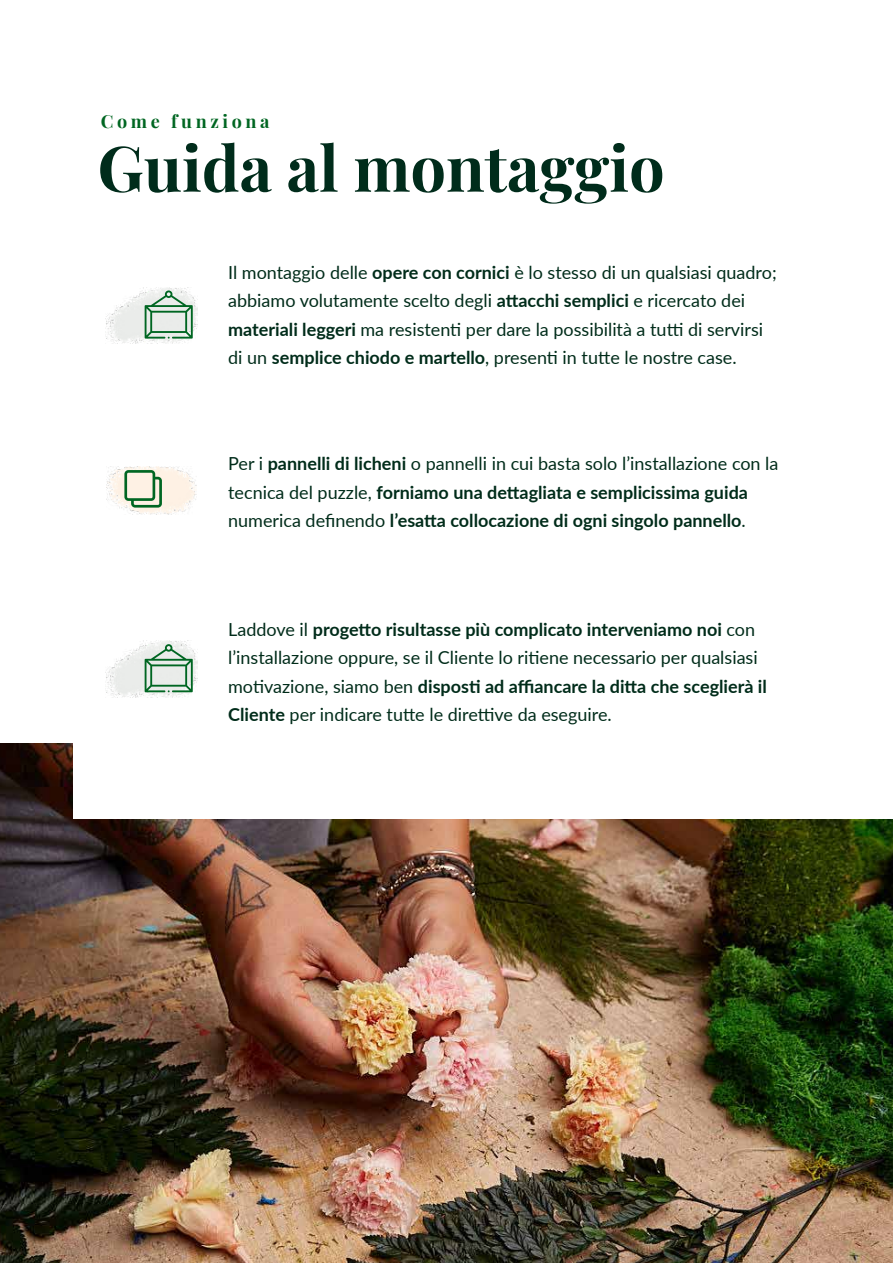
<style>
.page{position:relative;width:893px;height:1263px;background:#fff}
.page>*{position:absolute;margin:0;border:0;box-sizing:border-box;transform-origin:0 0}
.t1{font:700 63px "Playfair Display";color:#002c1b}
.t2{font:18px/28.5px "Lato";color:#002c1a}
.t3{font:700 18px/28.5px "Lato";color:#002c1a}
.t4{font:700 18px "Playfair Display";letter-spacing:.2em;color:#062}
.s1{font-weight:700}
.s2{font-weight:400}
</style>
<div class="page">
<img style="left:0;top:743px;width:893px;height:520px">
<div style="left:73px;top:529px;width:820px;height:290px;background:#fff"></div>
<img style="left:105px;top:287px;width:93px;height:57px">
<img style="left:106px;top:467px;width:91px;height:47px">
<svg style="left:145px;top:290px;width:48px;height:49px"></svg>
<svg style="left:124px;top:470px;width:38px;height:38px"></svg>
<img style="left:105px;top:641px;width:93px;height:56px">
<svg style="left:145px;top:644px;width:48px;height:48px"></svg>
<p class="t4" style="left:101px;top:107px;width:170px">Come funziona</p>
<h1 class="t1" style="left:98px;top:119px;width:569px">Guida al montaggio</h1>
<p class="t2" style="left:228px;top:257px;width:550px">Il montaggio delle <span class="s1">opere con cornici</span> è lo stesso di un qualsiasi quadro; abbiamo volutamente scelto degli <span class="s1">attacchi semplici</span> e ricercato dei <span class="s1">materiali leggeri</span> ma resistenti per dare la possibilità a tutti di servirsi di un <span class="s1">semplice chiodo e martello</span>, presenti in tutte le nostre case.</p>
<p class="t3" style="left:228px;top:449px;width:552px"><span class="s2">Per i</span> pannelli di licheni <span class="s2">o pannelli in cui basta solo l’installazione con la tecnica del puzzle,</span> forniamo una dettagliata e semplicissima guida <span class="s2">numerica definendo</span> l’esatta collocazione di ogni singolo pannello<span class="s2">.</span></p>
<p class="t2" style="left:228px;top:614px;width:540px">Laddove il <span class="s1">progetto risultasse più complicato interveniamo noi</span> con l’installazione oppure, se il Cliente lo ritiene necessario per qualsiasi motivazione, siamo ben <span class="s1">disposti ad affiancare la ditta che sceglierà il Cliente</span> per indicare tutte le direttive da eseguire.</p>
</div>
